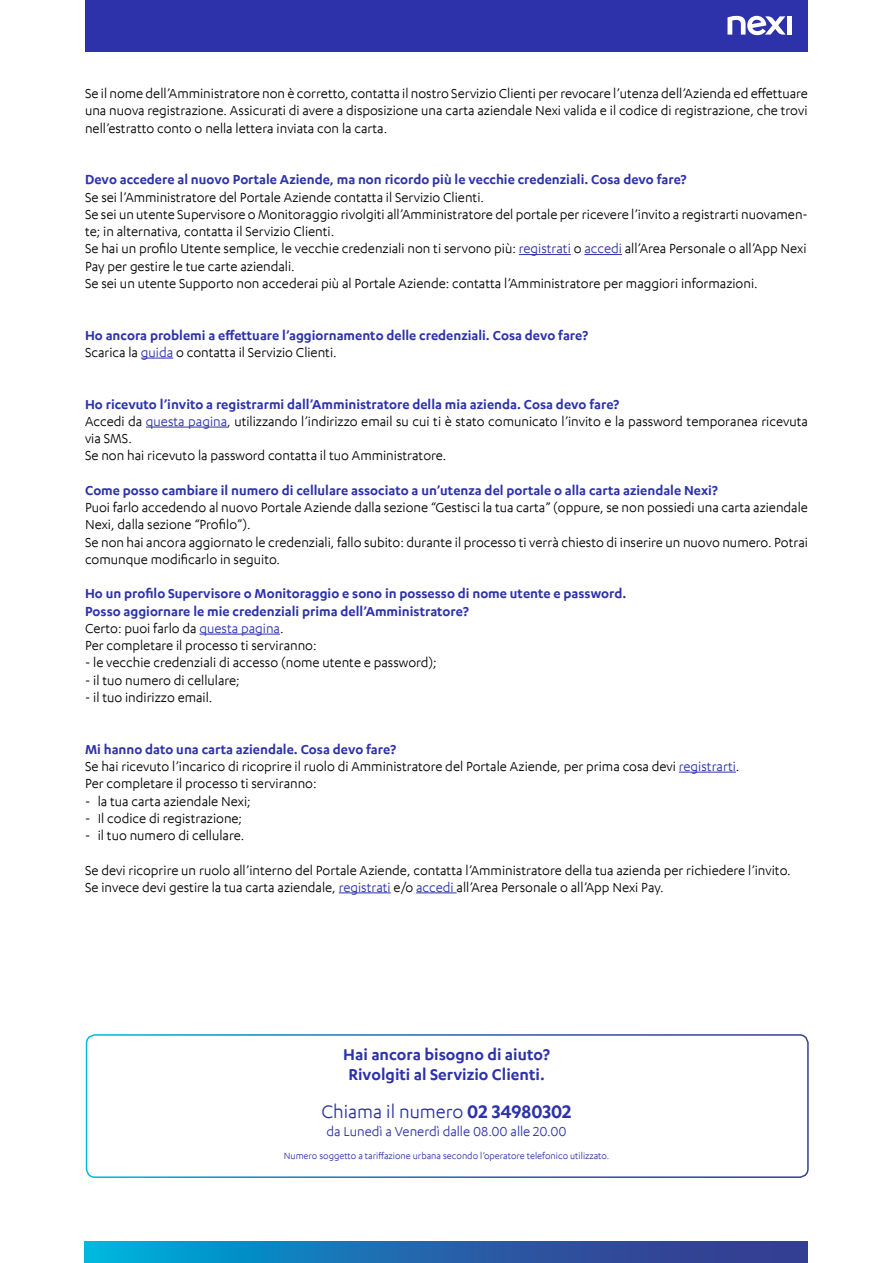
<style>
.page{position:relative;width:893px;height:1263px;background:#fff}
.page>*{position:absolute;margin:0;border:0;box-sizing:border-box;transform-origin:0 0}
.t1{font:21px "Karbon App";color:#2d32aa}
.t2{font:600 18px/19.5px "Karbon App";color:#2d32aa}
.t3{font:15px/17.2px "Karbon App";color:#000}
.t4{font:600 15px/17.2px "Karbon App";color:#2d32aa}
.t5{font:15px "Karbon App";color:#2d32aa}
.t6{font:10.5px "Karbon App";color:#2d32aa}
.s1{color:#2d32aa}
.s2{font-weight:400;color:#000}
.s3{font-weight:400}
.s4{font-weight:600;color:#2d32aa}
.s5{font-weight:600}
</style>
<div class="page">
<div style="left:85px;top:0;width:723px;height:51px;background:#2d32aa"></div>
<hr style="left:787px;top:16px;width:4px;height:19px;background:#fff">
<svg style="left:727px;top:16px;width:59px;height:19px"></svg>
<svg style="left:85px;top:1242px;width:723px;height:21px;background:#1e6aae"></svg>
<hr style="left:519px;top:254px;width:52px;height:1px;background:#2d32aa">
<hr style="left:584px;top:254px;width:38px;height:1px;background:#2d32aa">
<hr style="left:141px;top:358px;width:32px;height:1px;background:#2d32aa">
<hr style="left:146px;top:427px;width:81px;height:1px;background:#2d32aa">
<hr style="left:200px;top:634px;width:80px;height:1px;background:#2d32aa">
<hr style="left:679px;top:772px;width:57px;height:1px;background:#2d32aa">
<hr style="left:339px;top:892px;width:52px;height:1px;background:#2d32aa">
<hr style="left:416px;top:892px;width:41px;height:1px;background:#2d32aa">
<div style="left:86px;top:1034px;width:723px;height:144px;border:2px solid #fff;border-radius:9px"></div>
<p class="t3" style="left:85px;top:85px;width:724px;text-align:justify">Se il nome dell’Amministratore non è corretto, contatta il nostro Servizio Clienti per revocare l’utenza dell’Azienda ed effettuare una nuova registrazione. Assicurati di avere a disposizione una carta aziendale Nexi valida e il codice di registrazione, che trovi nell’estratto conto o nella lettera inviata con la carta.</p>
<p class="t4" style="left:85px;top:171px;width:603px">Devo accedere al nuovo Portale Aziende, ma non ricordo più le vecchie credenziali. Cosa devo fare?</p>
<p class="t3" style="left:85px;top:188px;width:724px">Se sei l’Amministratore del Portale Aziende contatta il Servizio Clienti.<br>Se sei un utente Supervisore o Monitoraggio rivolgiti all’Amministratore del portale per ricevere l’invito a registrarti nuovamen&shy;te; in alternativa, contatta il Servizio Clienti.<br>Se hai un profilo Utente semplice, le vecchie credenziali non ti servono più: <span class="s1">registrati</span> o <span class="s1">accedi</span> all’Area Personale o all’App Nexi Pay per gestire le tue carte aziendali.<br>Se sei un utente Supporto non accederai più al Portale Aziende: contatta l’Amministratore per maggiori informazioni.</p>
<p class="t4" style="left:85px;top:326px;width:505px">Ho ancora problemi a effettuare l’aggiornamento delle credenziali. Cosa devo fare?<br><span class="s2">Scarica la</span> <span class="s3">guida</span> <span class="s2">o contatta il Servizio Clienti.</span></p>
<p class="t3" style="left:85px;top:395px;width:724px"><span class="s4">Ho ricevuto l’invito a registrarmi dall’Amministratore della mia azienda. Cosa devo fare?<br></span>Accedi da <span class="s1">questa pagina</span>, utilizzando l’indirizzo email su cui ti è stato comunicato l’invito e la password temporanea ricevuta via SMS.<br>Se non hai ricevuto la password contatta il tuo Amministratore.</p>
<p class="t4" style="left:85px;top:481px;width:634px">Come posso cambiare il numero di cellulare associato a un’utenza del portale o alla carta aziendale Nexi?</p>
<p class="t3" style="left:85px;top:499px;width:724px">Puoi farlo accedendo al nuovo Portale Aziende dalla sezione “Gestisci la tua carta” (oppure, se non possiedi una carta aziendale Nexi, dalla sezione “Profilo”).<br>Se non hai ancora aggiornato le credenziali, fallo subito: durante il processo ti verrà chiesto di inserire un nuovo numero. Potrai comunque modificarlo in seguito.</p>
<p class="t4" style="left:85px;top:585px;width:543px">Ho un profilo Supervisore o Monitoraggio e sono in possesso di nome utente e password.<br>Posso aggiornare le mie credenziali prima dell’Amministratore?<br><span class="s2">Certo: puoi farlo da</span> <span class="s3">questa pagina</span><span class="s2">.<br>Per completare il processo ti serviranno:</span></p>
<p class="t3" style="left:85px;top:654px;width:353px">- le vecchie credenziali di accesso (nome utente e password);</p>
<p class="t3" style="left:85px;top:671px;width:156px">- il tuo numero di cellulare;</p>
<p class="t3" style="left:85px;top:688px;width:129px">- il tuo indirizzo email.</p>
<p class="t3" style="left:85px;top:740px;width:656px"><span class="s4">Mi hanno dato una carta aziendale. Cosa devo fare?<br></span>Se hai ricevuto l’incarico di ricoprire il ruolo di Amministratore del Portale Aziende, per prima cosa devi <span class="s1">registrarti</span>.<br>Per completare il processo ti serviranno:</p>
<p class="t3" style="left:85px;top:792px;width:167px">- la tua carta aziendale Nexi;</p>
<p class="t3" style="left:85px;top:809px;width:159px">- Il codice di registrazione;</p>
<p class="t3" style="left:85px;top:826px;width:161px">- il tuo numero di cellulare.</p>
<p class="t3" style="left:85px;top:861px;width:707px">Se devi ricoprire un ruolo all’interno del Portale Aziende, contatta l’Amministratore della tua azienda per richiedere l’invito.<br>Se invece devi gestire la tua carta aziendale, <span class="s1">registrati</span> e/o <span class="s1">accedi</span> all’Area Personale o all’App Nexi Pay.</p>
<p class="t2" style="left:343px;top:1044px;width:208px">Hai ancora bisogno di aiuto?<br>Rivolgiti al Servizio Clienti.</p>
<h1 class="t1" style="left:321px;top:1100px;width:252px">Chiama il numero <span class="s5">02 34980302</span></h1>
<p class="t5" style="left:327px;top:1123px;width:242px">da Lunedì a Venerdì dalle 08.00 alle 20.00</p>
<p class="t6" style="left:284px;top:1150px;width:327px">Numero soggetto a tariffazione urbana secondo l’operatore telefonico utilizzato.</p>
</div>
